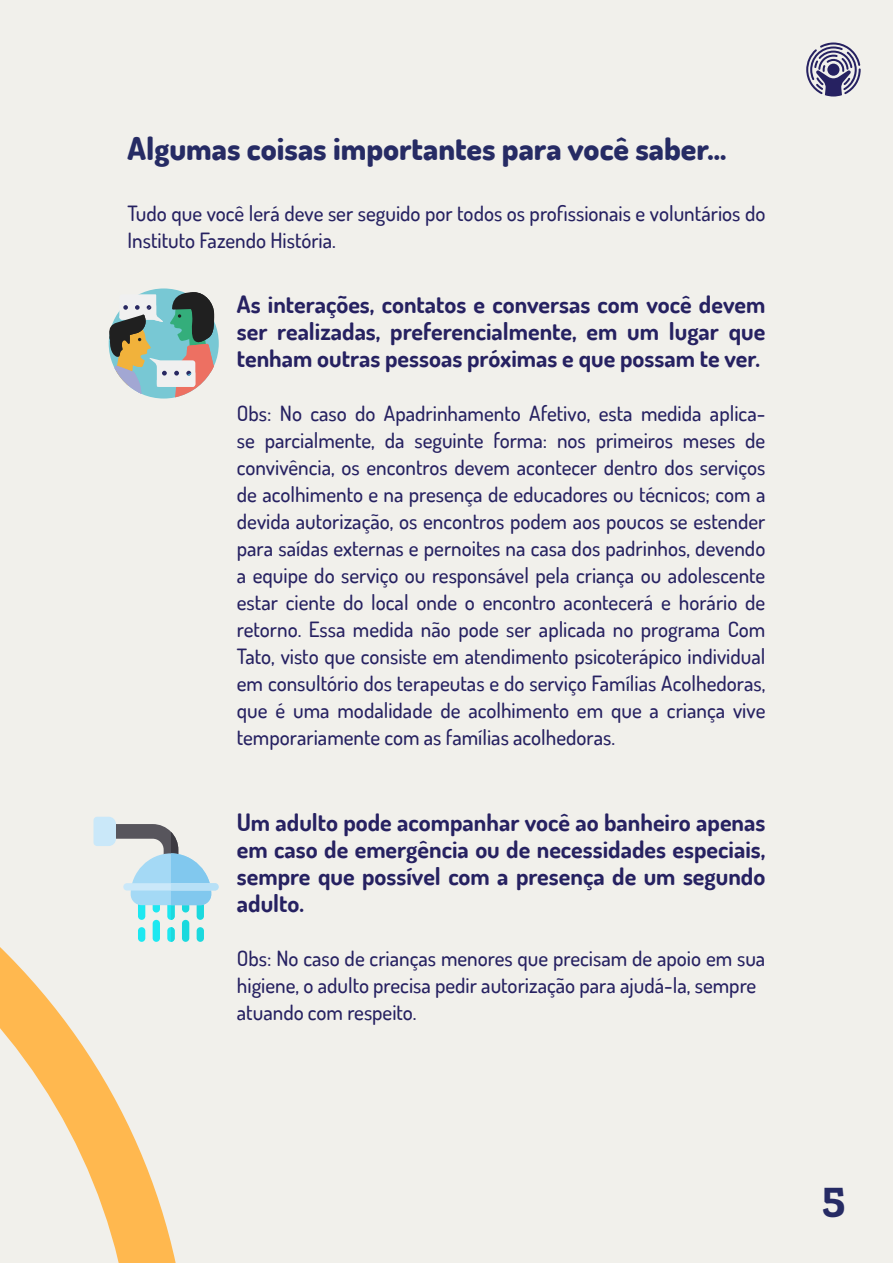
<style>
.page{position:relative;width:893px;height:1263px;background:#f1f0eb}
.page>*{position:absolute;margin:0;border:0;box-sizing:border-box;transform-origin:0 0}
.t1{font:700 45px "Zilla Slab";color:#262b64}
.t2{font:800 31.5px "Dosis";color:#262b64}
.t3{font:700 24px/27px "Dosis";color:#262161;text-align:justify}
.t4{font:500 21px/27px "Dosis";color:#262161}
</style>
<div class="page">
<svg style="left:806px;top:43px;width:55px;height:54px"></svg>
<div style="left:197px;top:927px;width:7px;height:15px;background:#1bd9de;border-radius:4px"></div>
<svg style="left:192px;top:859px;width:27px;height:61px"></svg>
<svg style="left:109px;top:292px;width:106px;height:105px"></svg>
<svg style="left:0;top:816px;width:192px;height:447px"></svg>
<p class="t2" style="left:128px;top:128px;width:600px">Algumas coisas importantes para você saber...</p>
<p class="t4" style="left:128px;top:200px;width:639px">Tudo que você lerá deve ser seguido por todos os profissionais e voluntários do<br>Instituto Fazendo História.</p>
<p class="t3" style="left:237px;top:290px;width:530px">As interações, contatos e conversas com você devem ser realizadas, preferencialmente, em um lugar que tenham outras pessoas próximas e que possam te ver.</p>
<p class="t4" style="left:237px;top:399px;width:530px;text-align:justify">Obs: No caso do Apadrinhamento Afetivo, esta medida aplica&shy;se parcialmente, da seguinte forma: nos primeiros meses de convivência, os encontros devem acontecer dentro dos serviços de acolhimento e na presença de educadores ou técnicos; com a devida autorização, os encontros podem aos poucos se estender para saídas externas e pernoites na casa dos padrinhos, devendo a equipe do serviço ou responsável pela criança ou adolescente estar ciente do local onde o encontro acontecerá e horário de retorno. Essa medida não pode ser aplicada no programa Com Tato, visto que consiste em atendimento psicoterápico individual em consultório dos terapeutas e do serviço Famílias Acolhedoras, que é uma modalidade de acolhimento em que a criança vive temporariamente com as famílias acolhedoras.</p>
<p class="t3" style="left:237px;top:808px;width:530px">Um adulto pode acompanhar você ao banheiro apenas em caso de emergência ou de necessidades especiais, sempre que possível com a presença de um segundo adulto.</p>
<p class="t4" style="left:237px;top:944px;width:530px">Obs: No caso de crianças menores que precisam de apoio em sua higiene, o adulto precisa pedir autorização para ajudá-la, sempre</p>
<p class="t4" style="left:237px;top:998px;width:181px">atuando com respeito.</p>
<h1 class="t1" style="left:822px;top:1170px;width:25px">5</h1>
</div>
